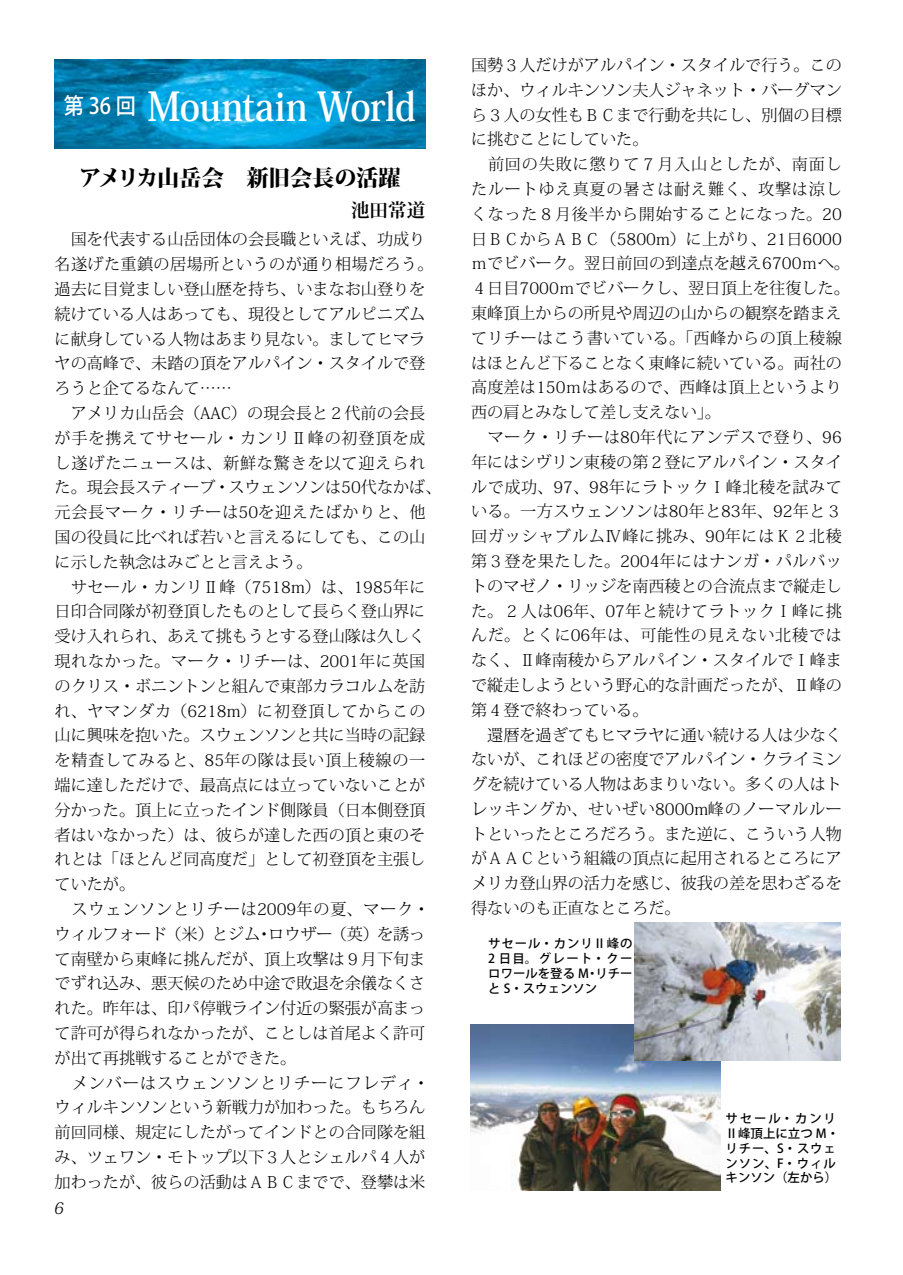
<style>
.page{position:relative;width:903px;height:1275px;background:#fff}
.page>*{position:absolute;margin:0;border:0;box-sizing:border-box;transform-origin:0 0}
.t1{font:700 39.73px "Koz Min Pro";letter-spacing:-.02em;color:#fff;scale:.9 1}
.t2{font:800 22.4px "Koz Min Std";letter-spacing:-.02em;color:#000}
.t3{font:700 18.55px "Koz Min Std";color:#000}
.t4{font:300 16.1px/24.8px "Koz Min Std";color:#000}
.t5{font:italic 300 16.1px "Koz Min Pro";color:#000}
.t6{font:500 12.42px/14.9px "Koz Go Pro";letter-spacing:.07em;color:#000;text-align:justify}
</style>
<div class="page">
<img style="left:55px;top:60px;width:371px;height:88px">
<img style="left:470px;top:1024px;width:250px;height:167px">
<img style="left:635px;top:923px;width:206px;height:137px">
<h1 class="t1" style="left:64px;top:77px;width:393px"><sup>第</sup> <sup>36</sup> <sup>回</sup> Mountain World</h1>
<h2 class="t2" style="left:79px;top:163px;width:323px">アメリカ山岳会　新旧会長の活躍</h2>
<p class="t3" style="left:351px;top:198px;width:76px">池田常道</p>
<p class="t4" style="left:55px;top:227px;width:388px">　国を代表する山岳団体の会長職といえば、功成り名遂げた重鎮の居場所というのが通り相場だろう。過去に目覚ましい登山歴を持ち、いまなお山登りを続けている人はあっても、現役としてアルピニズムに献身している人物はあまり見ない。ましてヒマラヤの高峰で、未踏の頂をアルパイン・スタイルで登ろうと企てるなんて……<br>　アメリカ山岳会（AAC）の現会長と２代前の会長が手を携えてサセール・カンリⅡ峰の初登頂を成し遂げたニュースは、新鮮な驚きを以て迎えられた。現会長スティーブ・スウェンソンは50代なかば、元会長マーク・リチーは50を迎えたばかりと、他国の役員に比べれば若いと言えるにしても、この山に示した執念はみごとと言えよう。<br>　サセール・カンリⅡ峰（7518m）は、1985年に日印合同隊が初登頂したものとして長らく登山界に受け入れられ、あえて挑もうとする登山隊は久しく現れなかった。マーク・リチーは、2001年に英国のクリス・ボニントンと組んで東部カラコルムを訪れ、ヤマンダカ（6218m）に初登頂してからこの山に興味を抱いた。スウェンソンと共に当時の記録を精査してみると、85年の隊は長い頂上稜線の一端に達しただけで、最高点には立っていないことが分かった。頂上に立ったインド側隊員（日本側登頂者はいなかった）は、彼らが達した西の頂と東のそれとは「ほとんど同高度だ」として初登頂を主張していたが。<br>　スウェンソンとリチーは2009年の夏、マーク・ウィルフォード（米）とジム・ロウザー（英）を誘って南壁から東峰に挑んだが、頂上攻撃は９月下旬までずれ込み、悪天候のため中途で敗退を余儀なくされた。昨年は、印パ停戦ライン付近の緊張が高まって許可が得られなかったが、ことしは首尾よく許可が出て再挑戦することができた。<br>　メンバーはスウェンソンとリチーにフレディ・ウィルキンソンという新戦力が加わった。もちろん前回同様、規定にしたがってインドとの合同隊を組み、ツェワン・モトップ以下３人とシェルパ４人が加わったが、彼らの活動はＡＢＣまでで、登攀は米</p>
<p class="t5" style="left:53px;top:1196px;width:15px">6</p>
<p class="t4" style="left:471px;top:53px;width:380px">国勢３人だけがアルパイン・スタイルで行う。このほか、ウィルキンソン夫人ジャネット・バーグマンら３人の女性もＢＣまで行動を共にし、別個の目標に挑むことにしていた。<br>　前回の失敗に懲りて７月入山としたが、南面したルートゆえ真夏の暑さは耐え難く、攻撃は涼しくなった８月後半から開始することになった。20日ＢＣからＡＢＣ（5800m）に上がり、21日6000ｍでビバーク。翌日前回の到達点を越え6700ｍへ。<br>４日目7000ｍでビバークし、翌日頂上を往復した。東峰頂上からの所見や周辺の山からの観察を踏まえてリチーはこう書いている。「西峰からの頂上稜線はほとんど下ることなく東峰に続いている。両社の高度差は150ｍはあるので、西峰は頂上というより西の肩とみなして差し支えない」。<br>　マーク・リチーは80年代にアンデスで登り、96年にはシヴリン東稜の第２登にアルパイン・スタイルで成功、97、98年にラトックⅠ峰北稜を試みている。一方スウェンソンは80年と83年、92年と３回ガッシャブルムⅣ峰に挑み、90年にはＫ２北稜第３登を果たした。2004年にはナンガ・パルバットのマゼノ・リッジを南西稜との合流点まで縦走した。２人は06年、07年と続けてラトックⅠ峰に挑んだ。とくに06年は、可能性の見えない北稜ではなく、Ⅱ峰南稜からアルパイン・スタイルでⅠ峰まで縦走しようという野心的な計画だったが、Ⅱ峰の第４登で終わっている。<br>　還暦を過ぎてもヒマラヤに通い続ける人は少なくないが、これほどの密度でアルパイン・クライミングを続けている人物はあまりいない。多くの人はトレッキングか、せいぜい8000m峰のノーマルルートといったところだろう。また逆に、こういう人物がＡＡＣという組織の頂点に起用されるところにアメリカ登山界の活力を感じ、彼我の差を思わざるを得ないのも正直なところだ。</p>
<p class="t6" style="left:488px;top:937px;width:146px">サセール・カンリⅡ峰の2 日目。グレート・クーロワールを登る M・リチーと S・スウェンソン</p>
<p class="t6" style="left:725px;top:1111px;width:115px;text-align:left">サセール・カンリ<br>Ⅱ峰頂上に立つ M・リチー、S・スウェンソン、F・ウィルキンソン（左から）</p>
</div>
